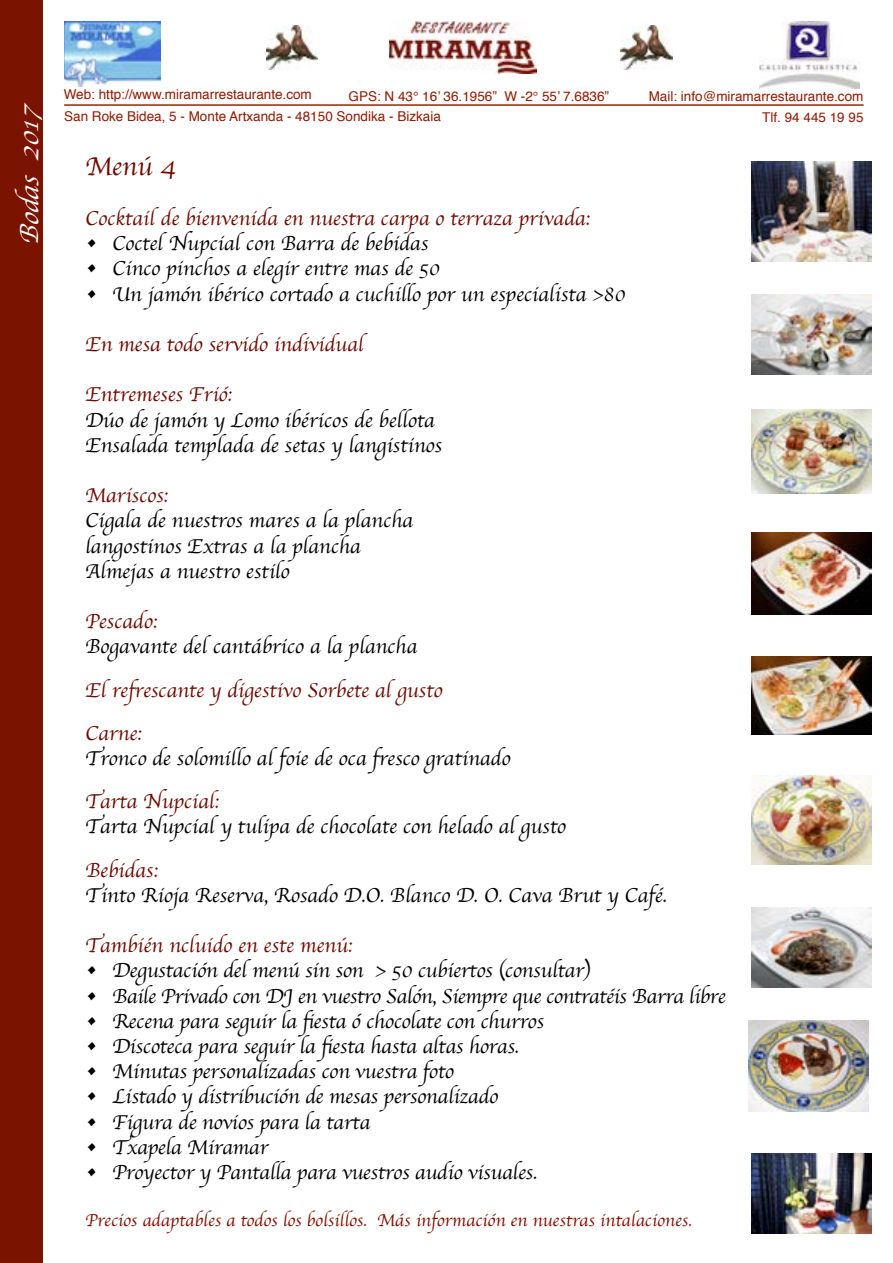
<style>
.page{position:relative;width:893px;height:1263px;background:#fff}
.page>*{position:absolute;margin:0;border:0;box-sizing:border-box;transform-origin:0 0}
.t1{font:italic 27px "Apple Chancery";color:#fff}
.t2{font:27px "Apple Chancery";color:#6e0b01}
.t3{font:21px/25.2px "Apple Chancery";color:#000}
.t4{font:21px/43.2px "Apple Chancery";color:#6e0b01}
.t5{font:21px "Apple Chancery";letter-spacing:-.02em;color:#000}
.t6{font:18px "Apple Chancery";color:#831001}
.t7{font:13.5px "Helvetica";color:#911a02}
</style>
<div class="page">
<img style="left:64px;top:21px;width:96px;height:65px">
<img style="left:760px;top:21px;width:99px;height:67px">
<img style="left:389px;top:21px;width:147px;height:53px">
<hr style="left:64px;top:104px;width:800px;height:2px;background:#91280e">
<img style="left:266px;top:25px;width:52px;height:44px">
<img style="left:621px;top:25px;width:52px;height:44px">
<img style="left:752px;top:295px;width:120px;height:80px">
<img style="left:752px;top:1153px;width:120px;height:80px">
<img style="left:752px;top:533px;width:120px;height:81px">
<img style="left:752px;top:656px;width:120px;height:78px">
<img style="left:748px;top:1021px;width:120px;height:90px">
<img style="left:752px;top:775px;width:120px;height:89px">
<img style="left:752px;top:907px;width:120px;height:80px">
<img style="left:751px;top:162px;width:121px;height:100px">
<img style="left:752px;top:409px;width:120px;height:84px">
<div style="left:0;top:0;width:43px;height:1263px;background:#7b1301"></div>
<p class="t1" style="left:8px;top:245px;width:150px;rotate:-90deg">Bodas 2017</p>
<p class="t7" style="left:64px;top:84px;width:250px">Web: http://www.miramarrestaurante.com</p>
<p class="t7" style="left:349px;top:86px;width:262px">GPS: N 43° 16’ 36.1956” W -2° 55’ 7.6836”</p>
<p class="t7" style="left:649px;top:86px;width:216px">Mail: info@miramarrestaurante.com</p>
<p class="t7" style="left:64px;top:106px;width:378px">San Roke Bidea, 5 - Monte Artxanda - 48150 Sondika - Bizkaia</p>
<p class="t7" style="left:762px;top:107px;width:103px">Tlf. 94 445 19 95</p>
<p class="t2" style="left:85px;top:144px;width:93px">Menú 4</p>
<p class="t4" style="left:85px;top:196px;width:506px">Cocktail de bienvenida en nuestra carpa o terraza privada:</p>
<p class="t3" style="left:85px;top:231px;width:345px">• Coctel Nupcial con Barra de bebidas</p>
<p class="t3" style="left:85px;top:256px;width:356px">• Cinco pinchos a elegir entre mas de 50</p>
<p class="t3" style="left:85px;top:281px;width:542px">• Un jamón ibérico cortado a cuchillo por un especialista &gt;80</p>
<p class="t4" style="left:85px;top:322px;width:280px">En mesa todo servido individual</p>
<p class="t4" style="left:85px;top:373px;width:148px">Entremeses Frió:</p>
<p class="t3" style="left:85px;top:407px;width:358px">Dúo de jamón y Lomo ibéricos de bellota<br>Ensalada templada de setas y langistinos</p>
<p class="t4" style="left:85px;top:474px;width:84px">Mariscos:</p>
<p class="t3" style="left:85px;top:508px;width:329px">Cigala de nuestros mares a la plancha langostinos Extras a la plancha<br>Almejas a nuestro estilo</p>
<p class="t4" style="left:85px;top:600px;width:74px">Pescado:</p>
<p class="t3" style="left:85px;top:634px;width:334px">Bogavante del cantábrico a la plancha</p>
<p class="t4" style="left:85px;top:668px;width:359px">El refrescante y digestivo Sorbete al gusto<br>Carne:</p>
<p class="t3" style="left:85px;top:745px;width:427px">Tronco de solomillo al foie de oca fresco gratinado</p>
<p class="t4" style="left:85px;top:780px;width:135px">Tarta Nupcial:</p>
<p class="t3" style="left:85px;top:814px;width:482px">Tarta Nupcial y tulipa de chocolate con helado al gusto</p>
<p class="t4" style="left:85px;top:848px;width:74px">Bebidas:</p>
<p class="t3" style="left:85px;top:882px;width:583px">Tinto Rioja Reserva, Rosado D.O. Blanco D. O. Cava Brut y Café.</p>
<p class="t4" style="left:85px;top:924px;width:269px">También ncluido en este menú:</p>
<p class="t3" style="left:85px;top:958px;width:507px">• Degustación del menú sin son &gt; 50 cubiertos (consultar)</p>
<p class="t5" style="left:85px;top:979px;width:642px">• Baile Privado con DJ en vuestro Salón, Siempre que contratéis Barra libre</p>
<p class="t3" style="left:85px;top:1008px;width:460px">• Recena para seguir la fiesta ó chocolate con churros</p>
<p class="t3" style="left:85px;top:1033px;width:435px">• Discoteca para seguir la fiesta hasta altas horas.</p>
<p class="t3" style="left:85px;top:1059px;width:370px">• Minutas personalizadas con vuestra foto</p>
<p class="t3" style="left:85px;top:1084px;width:414px">• Listado y distribución de mesas personalizado</p>
<p class="t3" style="left:85px;top:1109px;width:287px">• Figura de novios para la tarta</p>
<p class="t3" style="left:85px;top:1134px;width:185px">• Txapela Miramar</p>
<p class="t3" style="left:85px;top:1159px;width:454px">• Proyector y Pantalla para vuestros audio visuales.</p>
<p class="t6" style="left:85px;top:1206px;width:608px">Precios adaptables a todos los bolsillos. Más información en nuestras intalaciones.</p>
</div>
